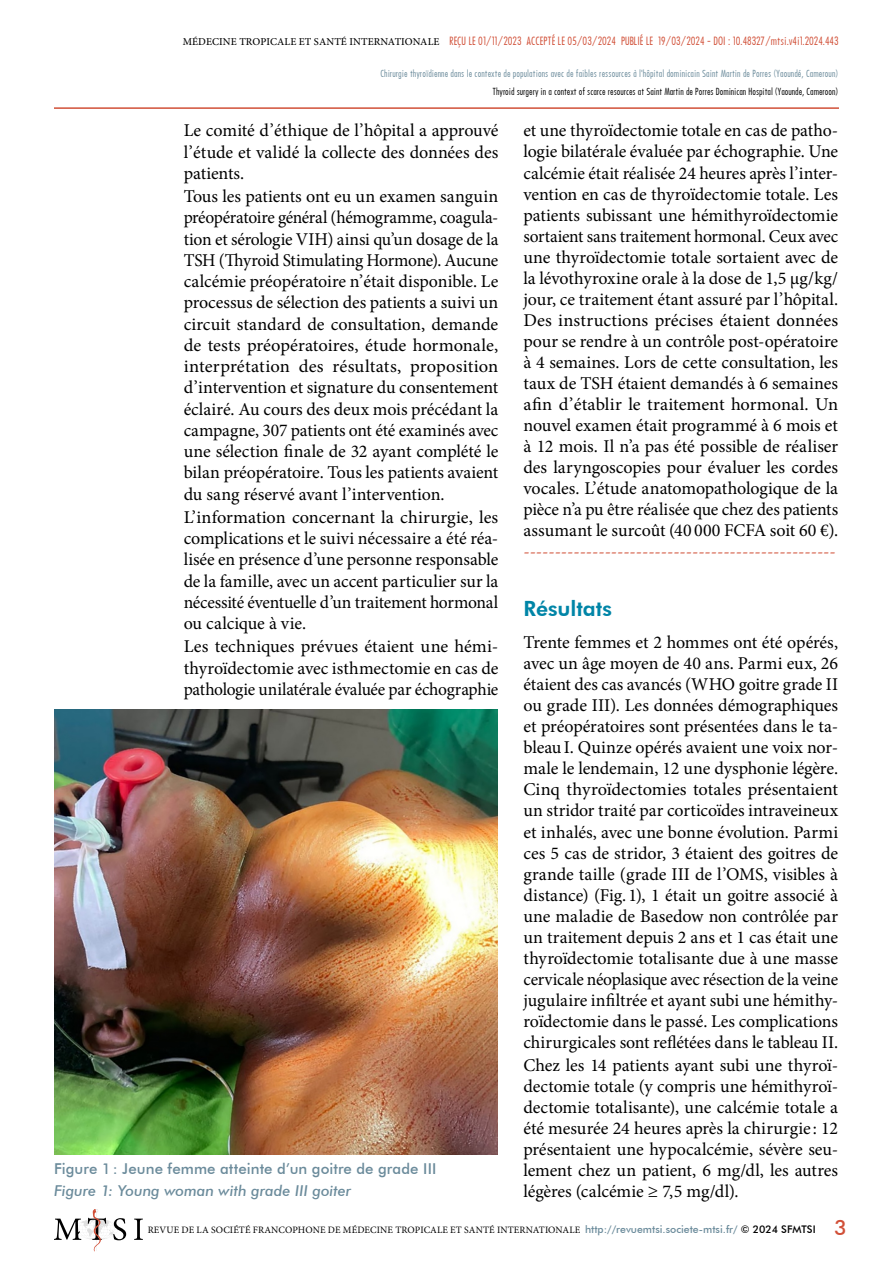
<style>
.page{position:relative;width:893px;height:1263px;background:#fff}
.page>*{position:absolute;margin:0;border:0;box-sizing:border-box;transform-origin:0 0}
.t1{font:800 21px "Futura BT";color:#0085a7}
.t2{font:18px/21px "Minion Pro";letter-spacing:-.01em;color:#000;text-align:justify}
.t3{font:18px "Minion Pro";color:#d15038}
.t4{font:500 15px "Futura BT";letter-spacing:.005em;color:#6b8b9b}
.t5{font:italic 500 15px "Futura BT";color:#6b8b9b}
.t6{font:500 10.5px "Futura Cond";color:#d15038}
.t7{font:9.75px "Minion Pro";letter-spacing:.01em;color:#000}
.t8{font:500 9px "Futura Cond";letter-spacing:.01em;color:#6b8b9b}
.t9{font:500 9px "Futura Cond";color:#000}
.s1{font-family:"Minion Pro";color:#000}
.s2{font-family:"Futura BT";font-weight:500;font-size:10.5px;color:#6b8b9b}
.s3{font-family:"Futura BT";font-weight:500;font-size:10.5px}
.s4{font-family:"Futura BT";font-weight:500;font-size:21px;color:#d15038}
</style>
<div class="page">
<hr style="left:54px;top:107px;width:785px;height:2px;background:#d15038">
<svg style="left:134px;top:1218px;width:9px;height:22px"></svg>
<svg style="left:54px;top:1209px;width:72px;height:43px"></svg>
<img style="left:54px;top:709px;width:443px;height:446px">
<p class="t6" style="left:183px;top:34px;width:657px"><span class="s1">MÉDECINE TROPICALE ET SANTÉ INTERNATIONALE</span> REÇU LE 01/11/2023 ACCEPTÉ LE 05/03/2024 PUBLIÉ LE 19/03/2024 - DOI : 10.48327/mtsi.v4i1.2024.443</p>
<p class="t8" style="left:380px;top:68px;width:459px">Chirurgie thyroïdienne dans le contexte de populations avec de faibles ressources à l'hôpital dominicain Saint Martin de Porres (Yaoundé, Cameroun)</p>
<p class="t9" style="left:493px;top:86px;width:347px">Thyroid surgery in a context of scarce resources at Saint Martin de Porres Dominican Hospital (Yaounde, Cameroon)</p>
<p class="t2" style="left:184px;top:120px;width:316px">Le comité d’éthique de l’hôpital a approuvé l’étude et validé la collecte des données des patients.</p>
<p class="t2" style="left:184px;top:186px;width:316px">Tous les patients ont eu un examen sanguin préopératoire général (hémogramme, coagula&shy;tion et sérologie VIH) ainsi qu’un dosage de la TSH (Thyroid Stimulating Hormone). Aucune calcémie préopératoire n’était disponible. Le processus de sélection des patients a suivi un circuit standard de consultation, demande de tests préopératoires, étude hormonale, interprétation des résultats, proposition d’intervention et signature du consentement éclairé. Au cours des deux mois précédant la campagne, 307 patients ont été examinés avec une sélection finale de 32 ayant complété le bilan préopératoire. Tous les patients avaient du sang réservé avant l’intervention.</p>
<p class="t2" style="left:184px;top:506px;width:316px">L’information concernant la chirurgie, les complications et le suivi nécessaire a été réa&shy;lisée en présence d’une personne responsable de la famille, avec un accent particulier sur la nécessité éventuelle d’un traitement hormonal ou calcique à vie.</p>
<p class="t2" style="left:184px;top:636px;width:316px">Les techniques prévues étaient une hémi&shy;thyroïdectomie avec isthmectomie en cas de pathologie unilatérale évaluée par échographie</p>
<p class="t4" style="left:54px;top:1159px;width:384px">Figure 1: Jeune femme atteinte d’un goitre de grade III</p>
<p class="t5" style="left:54px;top:1182px;width:299px">Figure 1: Young woman with grade III goiter</p>
<p class="t2" style="left:523px;top:120px;width:316px">et une thyroïdectomie totale en cas de patho&shy;logie bilatérale évaluée par échographie. Une calcémie était réalisée 24 heures après l’inter&shy;vention en cas de thyroïdectomie totale. Les patients subissant une hémithyroïdectomie sortaient sans traitement hormonal. Ceux avec une thyroïdectomie totale sortaient avec de la lévothyroxine orale à la dose de 1,5 µg/kg/ jour, ce traitement étant assuré par l’hôpital.<br>Des instructions précises étaient données pour se rendre à un contrôle post-opératoire à 4 semaines. Lors de cette consultation, les taux de TSH étaient demandés à 6 semaines afin d’établir le traitement hormonal. Un nouvel examen était programmé à 6 mois et à 12 mois. Il n’a pas été possible de réaliser des laryngoscopies pour évaluer les cordes vocales. L’étude anatomopathologique de la pièce n’a pu être réalisée que chez des patients assumant le surcoût (40 000 FCFA soit 60 €).</p>
<p class="t3" style="left:523px;top:540px;width:314px">--------------------------------------------------</p>
<p class="t1" style="left:523px;top:596px;width:90px">Résultats</p>
<p class="t2" style="left:523px;top:632px;width:316px">Trente femmes et 2 hommes ont été opérés, avec un âge moyen de 40 ans. Parmi eux, 26 étaient des cas avancés (WHO goitre grade II ou grade III). Les données démographiques et préopératoires sont présentées dans le ta&shy;bleauI. Quinze opérés avaient une voix nor&shy;male le lendemain, 12 une dysphonie légère.<br>Cinq thyroïdectomies totales présentaient un stridor traité par corticoïdes intraveineux et inhalés, avec une bonne évolution. Parmi ces 5 cas de stridor, 3 étaient des goitres de grande taille (grade III de l’OMS, visibles à distance) (Fig. 1), 1 était un goitre associé à une maladie de Basedow non contrôlée par un traitement depuis 2 ans et 1 cas était une thyroïdectomie totalisante due à une masse cervicale néoplasique avec résection de la veine jugulaire infiltrée et ayant subi une hémithy&shy;roïdectomie dans le passé. Les complications chirurgicales sont reflétées dans le tableau II.</p>
<p class="t2" style="left:523px;top:1055px;width:316px">Chez les 14 patients ayant subi une thyroï&shy;dectomie totale (y compris une hémithyroï&shy;dectomie totalisante), une calcémie totale a été mesurée 24 heures après la chirurgie : 12 présentaient une hypocalcémie, sévère seu&shy;lement chez un patient, 6 mg/dl, les autres légères (calcémie ≥ 7,5 mg/dl).</p>
<p class="t7" style="left:148px;top:1223px;width:700px">REVUE DE LA SOCIÉTÉ FRANCOPHONE DE MÉDECINE TROPICALE ET SANTÉ INTERNATIONALE <span class="s2">http://revuemtsi.societe-mtsi.fr/</span> <span class="s3">© 2024 SFMTSI</span> <span class="s4">3</span></p>
</div>
